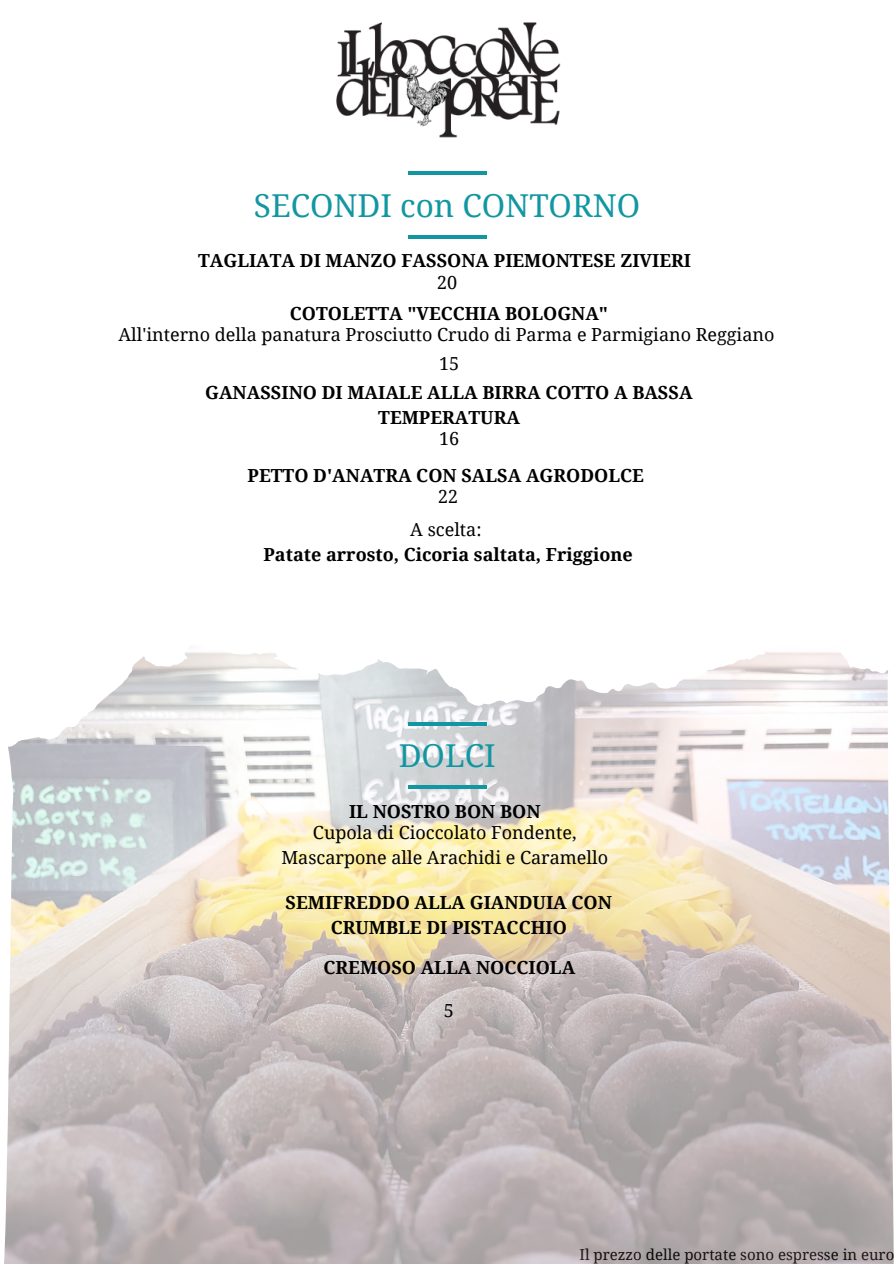
<style>
.page{position:relative;width:894px;height:1264px;background:#fff}
.page>*{position:absolute;margin:0;border:0;box-sizing:border-box;transform-origin:0 0}
.t1{font:31.5px "Droid Serif";color:#1297a2}
.t2{font:700 18px/24.8px "Droid Serif";color:#000;text-align:center}
.t3{font:18px/24.8px "Droid Serif";color:#000;text-align:center}
.t4{font:15px "Droid Serif";color:#000}
</style>
<div class="page">
<svg style="left:4px;top:652px;width:202px;height:611px;background:#d1cdcd"></svg>
<img style="left:336px;top:22px;width:225px;height:217px">
<img style="left:206px;top:652px;width:687px;height:611px">
<hr style="left:408px;top:785px;width:78px;height:3px;background:#1297a2">
<hr style="left:408px;top:722px;width:78px;height:3px;background:#1297a2">
<hr style="left:408px;top:235px;width:78px;height:3px;background:#1297a2">
<hr style="left:408px;top:172px;width:78px;height:3px;background:#1297a2">
<p class="t1" style="left:254px;top:187px;width:387px">SECONDI con CONTORNO</p>
<p class="t2" style="left:198px;top:249px;width:494px">TAGLIATA DI MANZO FASSONA PIEMONTESE ZIVIERI</p>
<p class="t3" style="left:437px;top:270px;width:22px">20</p>
<p class="t2" style="left:290px;top:301px;width:319px">COTOLETTA "VECCHIA BOLOGNA"</p>
<p class="t3" style="left:118px;top:322px;width:657px">All'interno della panatura Prosciutto Crudo di Parma e Parmigiano Reggiano</p>
<p class="t3" style="left:439px;top:351px;width:22px">15</p>
<p class="t2" style="left:205px;top:380px;width:489px">GANASSINO DI MAIALE ALLA BIRRA COTTO A BASSA<br>TEMPERATURA</p>
<p class="t3" style="left:439px;top:426px;width:22px">16</p>
<p class="t2" style="left:247px;top:463px;width:398px">PETTO D'ANATRA CON SALSA AGRODOLCE</p>
<p class="t3" style="left:438px;top:484px;width:22px">22</p>
<p class="t3" style="left:410px;top:517px;width:73px">A scelta:</p>
<p class="t2" style="left:263px;top:542px;width:371px">Patate arrosto, Cicoria saltata, Friggione</p>
<p class="t1" style="left:398px;top:737px;width:98px">DOLCI</p>
<p class="t2" style="left:349px;top:799px;width:193px">IL NOSTRO BON BON</p>
<p class="t3" style="left:281px;top:820px;width:328px">Cupola di Cioccolato Fondente,<br>Mascarpone alle Arachidi e Caramello</p>
<p class="t2" style="left:285px;top:890px;width:327px">SEMIFREDDO ALLA GIANDUIA CON<br>CRUMBLE DI PISTACCHIO</p>
<p class="t2" style="left:323px;top:955px;width:253px">CREMOSO ALLA NOCCIOLA</p>
<p class="t3" style="left:443px;top:998px;width:12px">5</p>
<p class="t4" style="left:579px;top:1246px;width:316px">Il prezzo delle portate sono espresse in euro</p>
</div>
